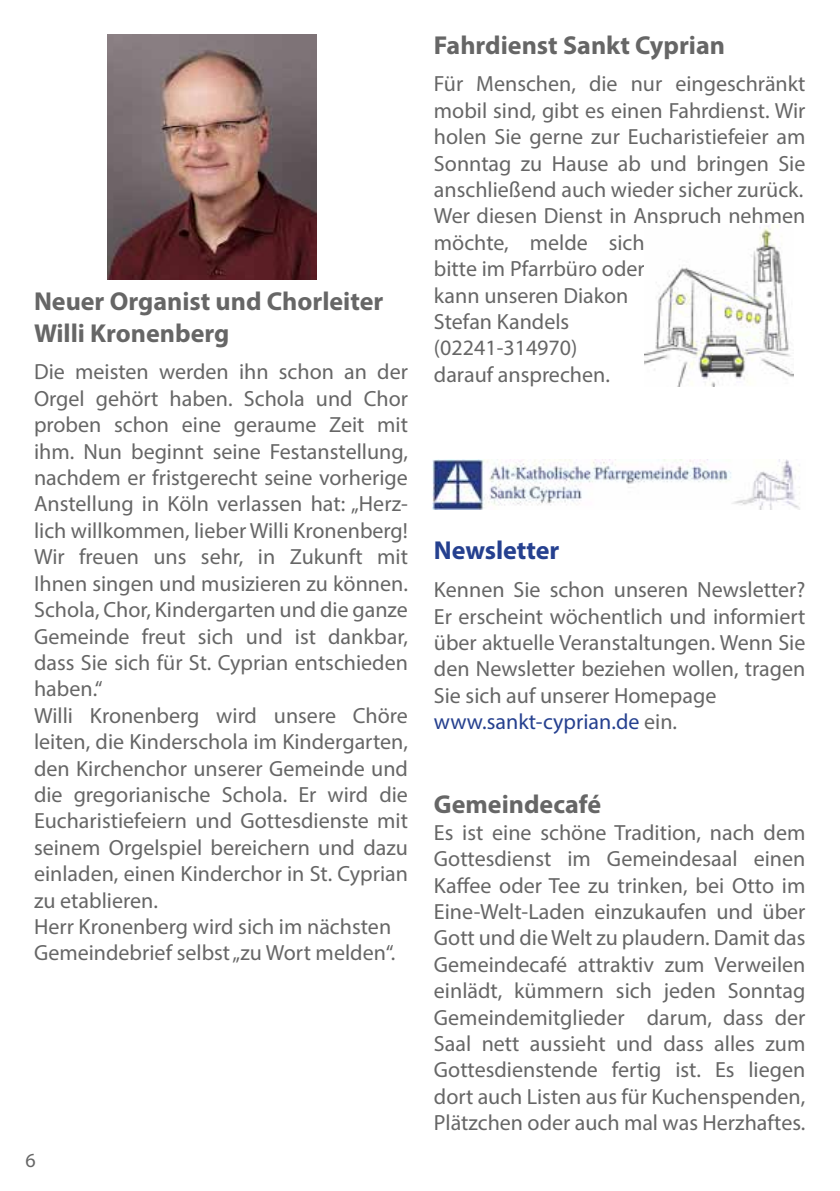
<style>
.page{position:relative;width:840px;height:1191px;background:#fff}
.page>*{position:absolute;margin:0;border:0;box-sizing:border-box;transform-origin:0 0}
.t1{font:700 26px/31.2px "Myriad Pro";color:#666}
.t2{font:700 26px "Myriad Pro";color:#25408f}
.t3{font:22px/26.4px "Myriad Pro";color:#666}
.t4{font:20px "Myriad Pro";color:#666}
.s1{color:#25408f}
</style>
<div class="page">
<img style="left:432px;top:459px;width:368px;height:50px">
<img style="left:644px;top:225px;width:148px;height:162px">
<img style="left:108px;top:34px;width:209px;height:246px">
<p class="t1" style="left:34px;top:285px;width:350px">Neuer Organist und Chorleiter<br>Willi Kronenberg</p>
<p class="t3" style="left:34px;top:358px;width:375px">Die meisten werden ihn schon an der Orgel gehört haben. Schola und Chor proben schon eine geraume Zeit mit ihm. Nun beginnt seine Festanstellung, nachdem er fristgerecht seine vorherige Anstellung in Köln verlassen hat: „Herz&shy;lich willkommen, lieber Willi Kronenberg!<br>Wir freuen uns sehr, in Zukunft mit Ihnen singen und musizieren zu können.<br>Schola, Chor, Kindergarten und die ganze Gemeinde freut sich und ist dankbar, dass Sie sich für St. Cyprian entschieden haben.“<br>Willi Kronenberg wird unsere Chöre leiten, die Kinderschola im Kindergarten, den Kirchenchor unserer Gemeinde und die gregorianische Schola. Er wird die Eucharistiefeiern und Gottesdienste mit seinem Orgelspiel bereichern und dazu einladen, einen Kinderchor in St. Cyprian zu etablieren.<br>Herr Kronenberg wird sich im nächsten Gemeindebrief selbst „zu Wort melden“.</p>
<p class="t4" style="left:25px;top:1147px;width:12px">6</p>
<p class="t1" style="left:433px;top:28px;width:292px">Fahrdienst Sankt Cyprian</p>
<p class="t3" style="left:433px;top:70px;width:373px">Für Menschen, die nur eingeschränkt mobil sind, gibt es einen Fahrdienst. Wir holen Sie gerne zur Eucharistiefeier am<br>Sonntag zu Hause ab und bringen Sie anschließend auch wieder sicher zurück.<br>Wer diesen Dienst in Anspruch nehmen möchte, melde sich<br>bitte im Pfarrbüro oder<br>kann unseren Diakon<br>Stefan Kandels<br>(02241-314970)<br>darauf ansprechen.</p>
<p class="t2" style="left:433px;top:534px;width:127px">Newsletter</p>
<p class="t3" style="left:433px;top:576px;width:373px">Kennen Sie schon unseren Newsletter?<br>Er erscheint wöchentlich und informiert über aktuelle Veranstaltungen. Wenn Sie den Newsletter beziehen wollen, tragen Sie sich auf unserer Homepage <span class="s1">www.sankt-cyprian.de</span> ein.</p>
<p class="t1" style="left:433px;top:788px;width:169px">Gemeindecafé</p>
<p class="t3" style="left:433px;top:818px;width:373px;text-align:justify">Es ist eine schöne Tradition, nach dem Gottesdienst im Gemeindesaal einen Kaffee oder Tee zu trinken, bei Otto im Eine-Welt-Laden einzukaufen und über Gott und die Welt zu plaudern. Damit das Gemeindecafé attraktiv zum Verweilen einlädt, kümmern sich jeden Sonntag Gemeindemitglieder darum, dass der Saal nett aussieht und dass alles zum Gottesdienstende fertig ist. Es liegen dort auch Listen aus für Kuchenspenden, Plätzchen oder auch mal was Herzhaftes.</p>
</div>
